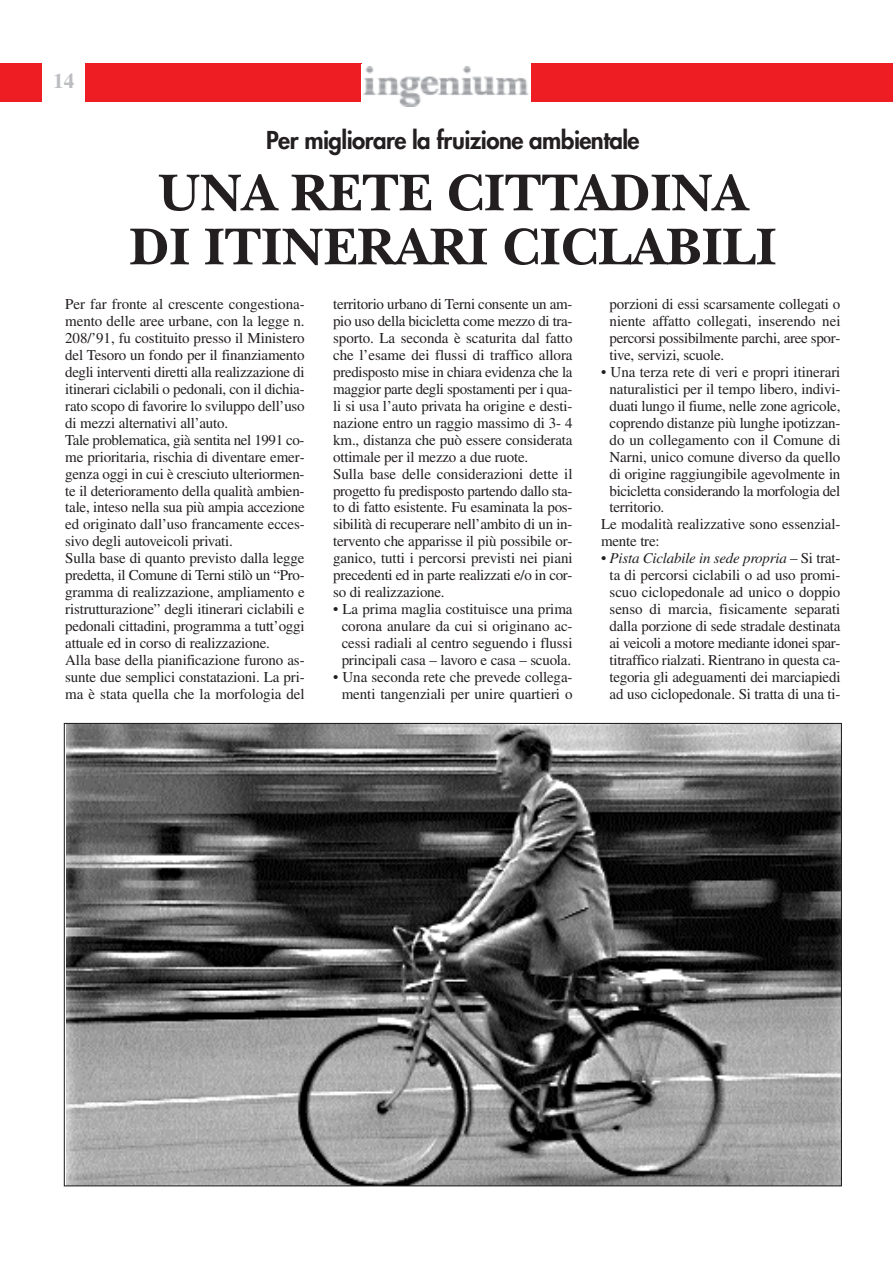
<style>
.page{position:relative;width:893px;height:1263px;background:#fff}
.page>*{position:absolute;margin:0;border:0;box-sizing:border-box;transform-origin:0 0}
.t1{font:700 54px/54px "New Baskerville";color:#231f20;text-align:center}
.t2{font:800 24px "Futura";letter-spacing:-.025em;color:#231f20}
.t3{font:700 21px "Times";color:#bcbdc0}
.t4{font:15px/17px "Times";letter-spacing:-.015em;color:#231f20;text-align:center}
.s1{font-style:italic}
</style>
<div class="page">
<div style="left:0;top:64px;width:43px;height:38px;background:#ee1d23"></div>
<div style="left:85px;top:64px;width:276px;height:38px;background:#ee1d23"></div>
<img style="left:363px;top:67px;width:166px;height:40px">
<div style="left:531px;top:64px;width:362px;height:38px;background:#ee1d23"></div>
<img style="left:67px;top:725px;width:773px;height:459px">
<h3 class="t3" style="left:53px;top:74px;width:22px">14</h3>
<h2 class="t2" style="left:266px;top:129px;width:375px">Per migliorare la fruizione ambientale</h2>
<h1 class="t1" style="left:129px;top:173px;width:648px">UNA RETE CITTADINA<br>DI ITINERARI CICLABILI</h1>
<p class="t4" style="left:65px;top:297px;width:241px;text-align:left">Per far fronte al crescente congestiona&shy;mento delle aree urbane, con la legge n.<br>208/’91, fu costituito presso il Ministero del Tesoro un fondo per il finanziamento degli interventi diretti alla realizzazione di itinerari ciclabili o pedonali, con il dichia&shy;rato scopo di favorire lo sviluppo dell’uso di mezzi alternativi all’auto.<br>Tale problematica, già sentita nel 1991 co&shy;me prioritaria, rischia di diventare emer&shy;genza oggi in cui è cresciuto ulteriormen&shy;te il deterioramento della qualità ambien&shy;tale, inteso nella sua più ampia accezione ed originato dall’uso francamente ecces&shy;sivo degli autoveicoli privati.<br>Sulla base di quanto previsto dalla legge predetta, il Comune di Terni stilò un “Pro&shy;gramma di realizzazione, ampliamento e ristrutturazione” degli itinerari ciclabili e pedonali cittadini, programma a tutt’oggi attuale ed in corso di realizzazione.<br>Alla base della pianificazione furono as&shy;sunte due semplici constatazioni. La pri&shy;ma è stata quella che la morfologia del</p>
<p class="t4" style="left:333px;top:297px;width:241px;text-align:left">territorio urbano di Terni consente un am&shy;pio uso della bicicletta come mezzo di tra&shy;sporto. La seconda è scaturita dal fatto che l’esame dei flussi di traffico allora predisposto mise in chiara evidenza che la maggior parte degli spostamenti per i qua&shy;li si usa l’auto privata ha origine e desti&shy;nazione entro un raggio massimo di 3- 4 km., distanza che può essere considerata ottimale per il mezzo a due ruote.<br>Sulla base delle considerazioni dette il progetto fu predisposto partendo dallo sta&shy;to di fatto esistente. Fu esaminata la pos&shy;sibilità di recuperare nell’ambito di un in&shy;tervento che apparisse il più possibile or&shy;ganico, tutti i percorsi previsti nei piani precedenti ed in parte realizzati e/o in cor&shy;so di realizzazione.</p>
<p class="t4" style="left:333px;top:602px;width:241px">• La prima maglia costituisce una prima corona anulare da cui si originano ac&shy;cessi radiali al centro seguendo i flussi principali casa – lavoro e casa – scuola.</p>
<p class="t4" style="left:333px;top:670px;width:241px">• Una seconda rete che prevede collega&shy;menti tangenziali per unire quartieri o</p>
<p class="t4" style="left:610px;top:297px;width:232px;text-align:justify">porzioni di essi scarsamente collegati o niente affatto collegati, inserendo nei percorsi possibilmente parchi, aree spor&shy;tive, servizi, scuole.</p>
<p class="t4" style="left:601px;top:365px;width:241px">• Una terza rete di veri e propri itinerari</p>
<p class="t4" style="left:610px;top:382px;width:232px">naturalistici per il tempo libero, indivi-</p>
<p class="t4" style="left:610px;top:399px;width:232px">duati lungo il fiume, nelle zone agricole,</p>
<p class="t4" style="left:610px;top:416px;width:232px">coprendo distanze più lunghe ipotizzan-</p>
<p class="t4" style="left:610px;top:433px;width:232px">do un collegamento con il Comune di</p>
<p class="t4" style="left:610px;top:450px;width:232px">Narni, unico comune diverso da quello</p>
<p class="t4" style="left:610px;top:467px;width:232px">di origine raggiungibile agevolmente in</p>
<p class="t4" style="left:610px;top:484px;width:232px">bicicletta considerando la morfologia del</p>
<p class="t4" style="left:610px;top:500px;width:56px">territorio.</p>
<p class="t4" style="left:601px;top:517px;width:241px">Le modalità realizzative sono essenzial-</p>
<p class="t4" style="left:601px;top:534px;width:60px">mente tre:</p>
<p class="t4" style="left:601px;top:551px;width:241px"><span class="s1">• Pista Ciclabile in sede propria</span> – Si trat&shy;ta di percorsi ciclabili o ad uso promi&shy;scuo ciclopedonale ad unico o doppio senso di marcia, fisicamente separati dalla porzione di sede stradale destinata ai veicoli a motore mediante idonei spar&shy;titraffico rialzati. Rientrano in questa ca&shy;tegoria gli adeguamenti dei marciapiedi ad uso ciclopedonale. Si tratta di una ti-</p>
</div>
